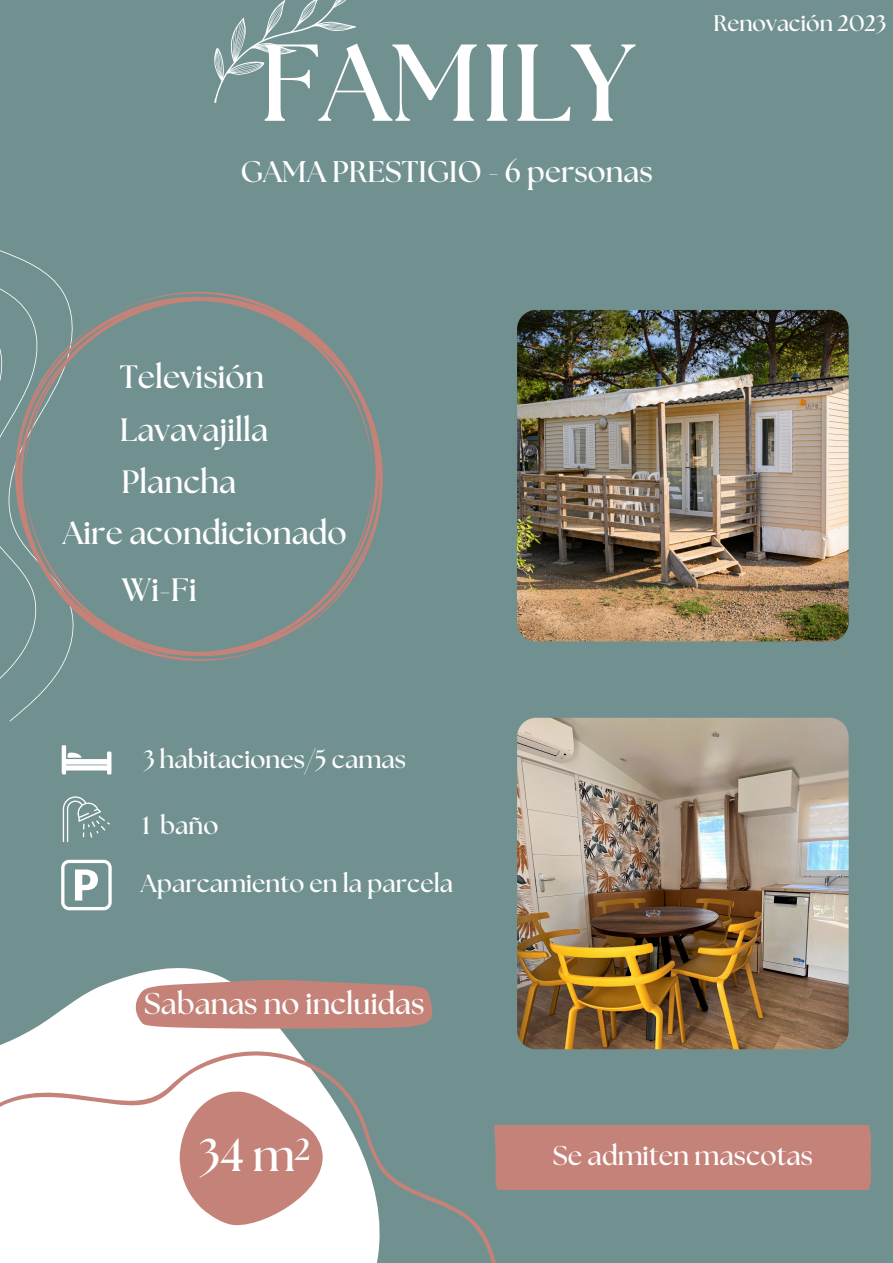
<style>
.page{position:relative;width:893px;height:1263px;background:#719190}
.page>*{position:absolute;margin:0;border:0;box-sizing:border-box;transform-origin:0 0}
.t1{font:700 109.05px "The Seasons";color:#fff}
.t2{font:700 45.83px "The Seasons";color:#fff}
.t3{font:700 32.25px "The Seasons";color:#fff}
.t4{font:700 30px "The Seasons";color:#fff}
.t5{font:700 29.85px "The Seasons";color:#fff}
.t6{font:700 27.15px "The Seasons";color:#fff}
.t7{font:700 25.05px "The Seasons";color:#fff}
.t8{font:700 22.5px "The Seasons";color:#fff}
</style>
<div class="page">
<svg style="left:20px;top:968px;width:266px;height:68px;fill:#fff"></svg>
<svg style="left:0;top:1036px;width:504px;height:227px;fill:#fff"></svg>
<img style="left:517px;top:310px;width:331px;height:331px">
<img style="left:517px;top:718px;width:331px;height:331px">
<svg style="left:179px;top:1088px;width:156px;height:138px;background:#d7aca6"></svg>
<svg style="left:0;top:348px;width:13px;height:214px"></svg>
<svg style="left:17px;top:296px;width:366px;height:377px"></svg>
<svg style="left:214px;top:0;width:142px;height:103px"></svg>
<div style="left:494px;top:1125px;width:377px;height:64px;background:#c48278"></div>
<svg style="left:61px;top:745px;width:50px;height:29px"></svg>
<svg style="left:63px;top:796px;width:47px;height:46px"></svg>
<svg style="left:61px;top:860px;width:51px;height:50px"></svg>
<svg style="left:134px;top:980px;width:298px;height:49px;background:#c28980"></svg>
<h3 class="t1" style="left:259px;top:34px;width:376px">FAMILY</h3>
<p class="t5" style="left:240px;top:158px;width:414px">GAMA PRESTIGIO - 6 personas</p>
<h4 class="t8" style="left:713px;top:13px;width:174px">Renovación 2023</h4>
<h3 class="t3" style="left:120px;top:362px;width:146px">Televisión</h3>
<h3 class="t3" style="left:120px;top:415px;width:150px">Lavavajilla</h3>
<h3 class="t3" style="left:121px;top:467px;width:116px">Plancha</h3>
<h3 class="t3" style="left:63px;top:519px;width:286px">Aire acondicionado</h3>
<p class="t3" style="left:121px;top:575px;width:77px">Wi-Fi</p>
<h3 class="t7" style="left:143px;top:748px;width:264px">3 habitaciones/5 camas</h3>
<p class="t7" style="left:142px;top:814px;width:78px">1 baño</p>
<p class="t7" style="left:141px;top:872px;width:314px">Aparcamiento en la parcela</p>
<p class="t4" style="left:144px;top:990px;width:282px">Sabanas no incluidas</p>
<p class="t2" style="left:199px;top:1134px;width:114px">34 m²</p>
<h1 class="t6" style="left:552px;top:1143px;width:262px">Se admiten mascotas</h1>
</div>
